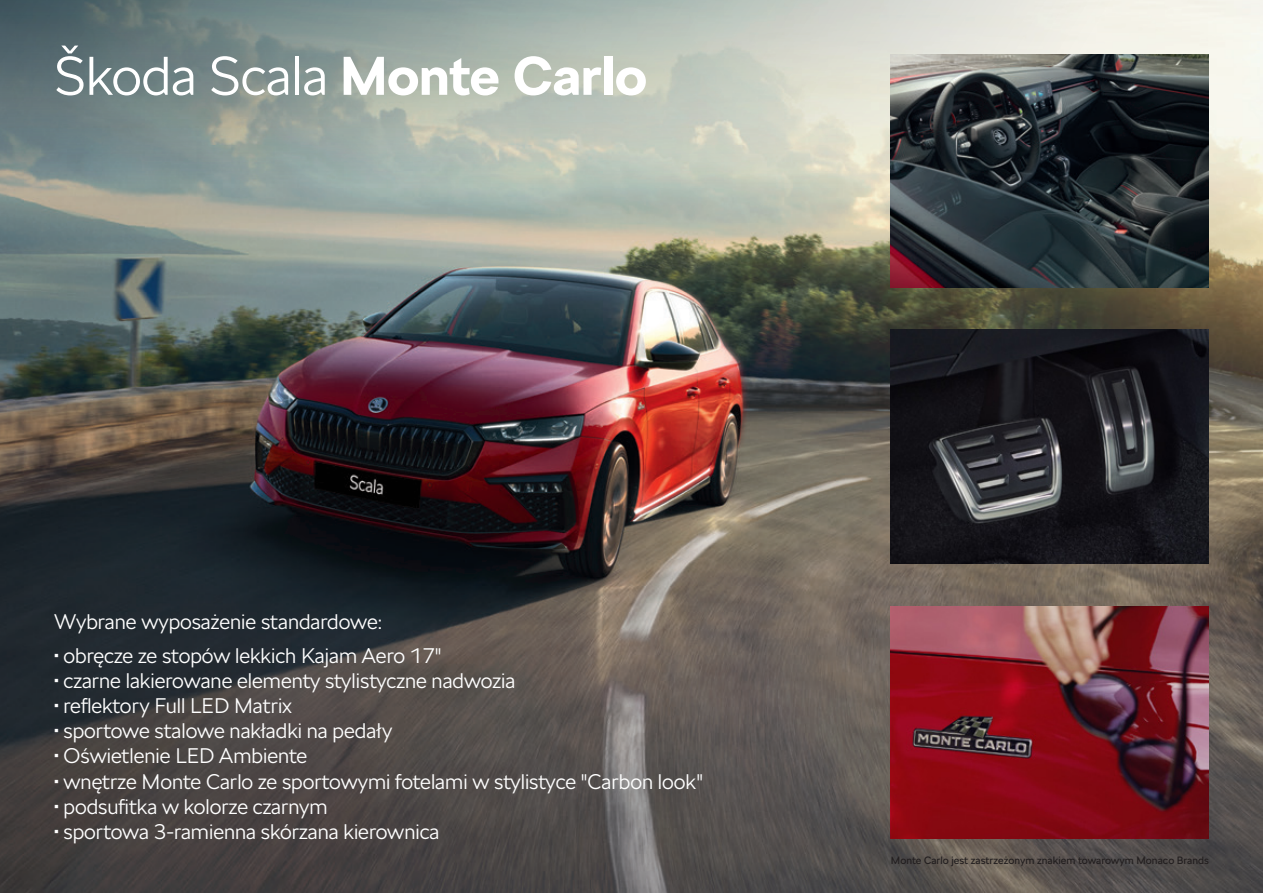
<style>
.page{position:relative;width:1263px;height:893px;background:#fff}
.page>*{position:absolute;margin:0;border:0;box-sizing:border-box;transform-origin:0 0}
._04_Subhead_17pt{font:300 54px "SKODA Next";color:#fff}
._04_Subhead_17pt-2{font:300 21px/25.2px "SKODA Next";color:#fff}
.t1{font:10.65px "SKODA Next";color:#231f20}
.s1{font-weight:700}
</style>
<div class="page">
<img style="left:0;top:184px;width:1263px;height:709px">
<svg style="left:0;top:0;width:1263px;height:184px;background:#acb6ae"></svg>
<img style="left:891px;top:330px;width:318px;height:233px">
<img style="left:891px;top:606px;width:318px;height:233px">
<img style="left:891px;top:54px;width:318px;height:234px">
<p class="_04_Subhead_17pt" style="left:54px;top:39px;width:594px">Škoda Scala <span class="s1">Monte Carlo</span></p>
<p class="_04_Subhead_17pt-2" style="left:54px;top:609px;width:330px">Wybrane wyposażenie standardowe:</p>
<p class="_04_Subhead_17pt-2" style="left:54px;top:643px;width:463px"><span class="s1">·</span> obręcze ze stopów lekkich Kajam Aero 17"<br><span class="s1">·</span> czarne lakierowane elementy stylistyczne nadwozia</p>
<p class="_04_Subhead_17pt-2" style="left:54px;top:693px;width:239px"><span class="s1">·</span> reflektory Full LED Matrix</p>
<p class="_04_Subhead_17pt-2" style="left:54px;top:718px;width:340px"><span class="s1">·</span> sportowe stalowe nakładki na pedały <span class="s1">·</span> Oświetlenie LED Ambiente</p>
<p class="_04_Subhead_17pt-2" style="left:54px;top:769px;width:651px"><span class="s1">·</span> wnętrze Monte Carlo ze sportowymi fotelami w stylistyce "Carbon look"</p>
<p class="_04_Subhead_17pt-2" style="left:54px;top:794px;width:275px"><span class="s1">·</span> podsufitka w kolorze czarnym</p>
<p class="_04_Subhead_17pt-2" style="left:54px;top:819px;width:387px"><span class="s1">·</span> sportowa 3-ramienna skórzana kierownica</p>
<p class="t1" style="left:891px;top:853px;width:320px">Monte Carlo jest zastrzeżonym znakiem towarowym Monaco Brands</p>
</div>
